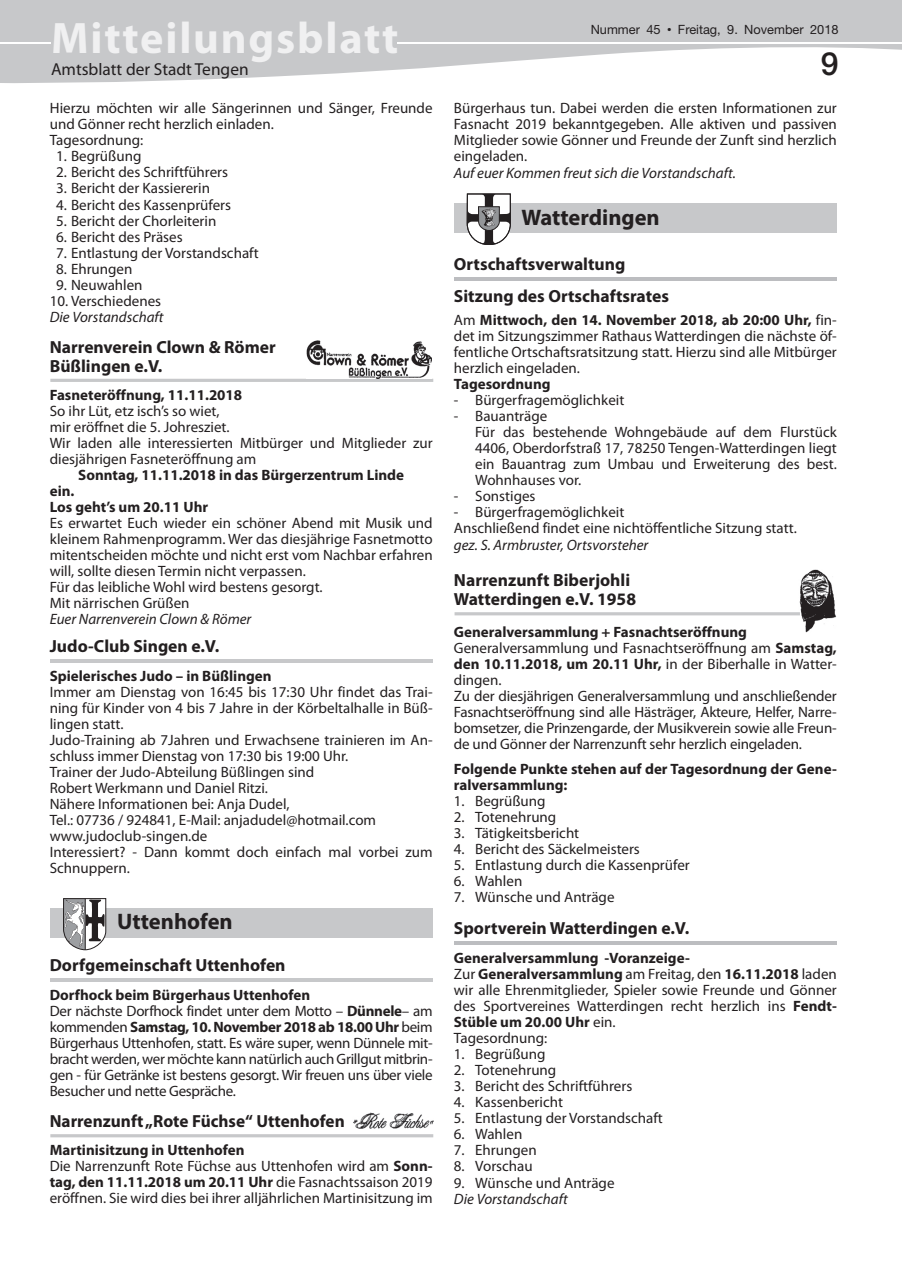
<style>
.page{position:relative;width:902px;height:1280px;background:#fff}
.page>*{position:absolute;margin:0;border:0;box-sizing:border-box;transform-origin:0 0}
.t1{font:700 44.25px "Myriad Pro";letter-spacing:.04em;color:#f0f0f1}
.t2{font:500 31.95px "Helvetica Neue";color:#231f20}
.t3{font:700 22.5px "Myriad Pro";color:#231f20}
.t4{font:700 17.55px/19.2px "Myriad Pro";color:#231f20}
.t5{font:17.4px "Myriad Pro";color:#231f20}
.t6{font:15px/16px "Myriad Pro";color:#231f20}
.t7{font:15px/16px "Myriad Pro";letter-spacing:-.02em;color:#231f20}
.t8{font:700 15px/16px "Myriad Pro";color:#231f20}
.t9{font:italic 15px "Myriad Pro";color:#231f20}
.t10{font:12.75px "Helvetica Neue";color:#231f20}
.s1{font-size:12.9px}
.s2{font-family:"M Twentieth Century";font-weight:500}
.s3{font-weight:700}
</style>
<div class="page">
<svg style="left:1px;top:0;width:900px;height:83px;fill:#c7c8ca"></svg>
<svg style="left:0;top:0;width:1px;height:83px"></svg>
<div style="left:53px;top:22px;width:344px;height:40px;background:#c7c8ca"></div>
<hr style="left:0;top:42px;width:51px;height:1px;background:#fff">
<hr style="left:397px;top:42px;width:504px;height:1px;background:#fff">
<hr style="left:50px;top:659px;width:382px;height:4px;background:#c7c8ca">
<hr style="left:50px;top:978px;width:382px;height:4px;background:#c7c8ca">
<hr style="left:50px;top:379px;width:383px;height:3px;background:#c7c8ca">
<img style="left:307px;top:341px;width:125px;height:38px">
<div style="left:50px;top:908px;width:382px;height:29px;background:#c7c8ca"></div>
<svg style="left:63px;top:898px;width:43px;height:52px"></svg>
<hr style="left:85px;top:899px;width:1px;height:51px;background:#231f20">
<hr style="left:50px;top:1134px;width:383px;height:3px;background:#c7c8ca">
<img style="left:353px;top:1112px;width:80px;height:17px">
<hr style="left:454px;top:278px;width:382px;height:3px;background:#bcbdc0">
<hr style="left:454px;top:941px;width:382px;height:3px;background:#bcbdc0">
<div style="left:454px;top:203px;width:382px;height:30px;background:#c7c8ca"></div>
<svg style="left:466px;top:194px;width:44px;height:51px"></svg>
<img style="left:798px;top:570px;width:38px;height:63px">
<hr style="left:454px;top:612px;width:345px;height:3px;background:#c7c8ca">
<h1 class="t1" style="left:51px;top:9px;width:349px">Mitteilungsblatt</h1>
<p class="t10" style="left:590px;top:22px;width:249px">Nummer <span class="s1">45</span> <span class="s2">•</span> Freitag, 9. November 2018</p>
<p class="t5" style="left:51px;top:59px;width:199px">Amtsblatt der Stadt Tengen</p>
<h2 class="t2" style="left:820px;top:45px;width:19px">9</h2>
<p class="t6" style="left:50px;top:100px;width:384px">Hierzu möchten wir alle Sängerinnen und Sänger, Freunde und Gönner recht herzlich einladen.<br>Tagesordnung:</p>
<p class="t6" style="left:56px;top:148px;width:87px">1. Begrüßung</p>
<p class="t6" style="left:56px;top:164px;width:173px">2. Bericht des Schriftführers</p>
<p class="t6" style="left:56px;top:180px;width:155px">3. Bericht der Kassiererin</p>
<p class="t6" style="left:56px;top:196px;width:176px">4. Bericht des Kassenprüfers</p>
<p class="t6" style="left:56px;top:212px;width:162px">5. Bericht der Chorleiterin</p>
<p class="t6" style="left:56px;top:228px;width:128px">6. Bericht des Präses</p>
<p class="t6" style="left:56px;top:244px;width:204px">7. Entlastung der Vorstandschaft</p>
<p class="t6" style="left:56px;top:260px;width:78px">8. Ehrungen</p>
<p class="t6" style="left:56px;top:276px;width:88px">9. Neuwahlen</p>
<p class="t6" style="left:50px;top:292px;width:113px">10. Verschiedenes</p>
<p class="t9" style="left:50px;top:307px;width:115px">Die Vorstandschaft</p>
<p class="t4" style="left:50px;top:337px;width:227px">Narrenverein Clown &amp; Römer<br>Büßlingen e.V.</p>
<p class="t8" style="left:50px;top:386px;width:194px">Fasneteröffnung, 11.11.2018</p>
<p class="t6" style="left:50px;top:403px;width:384px">So ihr Lüt, etz isch’s so wiet,<br>mir eröffnet die 5. Johresziet.<br>Wir laden alle interessierten Mitbürger und Mitglieder zur diesjährigen Fasneteröffnung am</p>
<p class="t8" style="left:78px;top:466px;width:327px">Sonntag, 11.11.2018 in das Bürgerzentrum Linde</p>
<p class="t8" style="left:50px;top:483px;width:160px">ein.<br>Los geht’s um 20.11 Uhr</p>
<p class="t6" style="left:50px;top:515px;width:384px">Es erwartet Euch wieder ein schöner Abend mit Musik und kleinem Rahmenprogramm. Wer das diesjährige Fasnetmotto mitentscheiden möchte und nicht erst vom Nachbar erfahren will, sollte diesen Termin nicht verpassen.<br>Für das leibliche Wohl wird bestens gesorgt.<br>Mit närrischen Grüßen</p>
<p class="t9" style="left:50px;top:610px;width:203px">Euer Narrenverein Clown &amp; Römer</p>
<p class="t4" style="left:50px;top:636px;width:171px">Judo-Club Singen e.V.</p>
<p class="t8" style="left:50px;top:667px;width:223px">Spielerisches Judo – in Büßlingen</p>
<p class="t6" style="left:50px;top:684px;width:384px">Immer am Dienstag von 16:45 bis 17:30 Uhr findet das Trai&shy;ning für Kinder von 4 bis 7 Jahre in der Körbeltalhalle in Büß&shy;lingen statt.<br>Judo-Training ab 7Jahren und Erwachsene trainieren im An&shy;schluss immer Dienstag von 17:30 bis 19:00 Uhr.<br>Trainer der Judo-Abteilung Büßlingen sind<br>Robert Werkmann und Daniel Ritzi.<br>Nähere Informationen bei: Anja Dudel,<br>Tel.: 07736 / 924841, E-Mail: anjadudel@hotmail.com www.judoclub-singen.de<br>Interessiert? - Dann kommt doch einfach mal vorbei zum Schnuppern.</p>
<h3 class="t3" style="left:117px;top:907px;width:117px">Uttenhofen</h3>
<p class="t4" style="left:50px;top:955px;width:237px">Dorfgemeinschaft Uttenhofen</p>
<p class="t7" style="left:50px;top:987px;width:384px"><span class="s3">Dorfhock beim Bürgerhaus Uttenhofen<br></span>Der nächste Dorfhock findet unter dem Motto – <span class="s3">Dünnele</span>– am kommenden <span class="s3">Samstag, 10. November 2018 ab 18.00 Uhr</span> beim Bürgerhaus Uttenhofen, statt. Es wäre super, wenn Dünnele mit&shy;bracht werden, wer möchte kann natürlich auch Grillgut mitbrin&shy;gen - für Getränke ist bestens gesorgt. Wir freuen uns über viele Besucher und nette Gespräche.</p>
<p class="t4" style="left:50px;top:1111px;width:296px">Narrenzunft „Rote Füchse“ Uttenhofen</p>
<p class="t6" style="left:50px;top:1142px;width:384px"><span class="s3">Martinisitzung in Uttenhofen<br></span>Die Narrenzunft Rote Füchse aus Uttenhofen wird am <span class="s3">Sonn&shy;tag, den 11.11.2018 um 20.11 Uhr</span> die Fasnachtssaison 2019 eröffnen. Sie wird dies bei ihrer alljährlichen Martinisitzung im</p>
<p class="t6" style="left:454px;top:100px;width:384px;text-align:justify">Bürgerhaus tun. Dabei werden die ersten Informationen zur Fasnacht 2019 bekanntgegeben. Alle aktiven und passiven Mitglieder sowie Gönner und Freunde der Zunft sind herzlich eingeladen.</p>
<p class="t9" style="left:454px;top:163px;width:283px">Auf euer Kommen freut sich die Vorstandschaft.</p>
<h3 class="t3" style="left:521px;top:202px;width:140px">Watterdingen</h3>
<p class="t4" style="left:454px;top:248px;width:217px;line-height:32px">Ortschaftsverwaltung<br>Sitzung des Ortschaftsrates</p>
<p class="t6" style="left:454px;top:311px;width:384px;text-align:justify">Am <span class="s3">Mittwoch, den 14. November 2018, ab 20:00 Uhr,</span> fin&shy;det im Sitzungszimmer Rathaus Watterdingen die nächste öf&shy;fentliche Ortschaftsratsitzung statt. Hierzu sind alle Mitbürger herzlich eingeladen.</p>
<p class="t8" style="left:454px;top:375px;width:98px">Tagesordnung</p>
<p class="t6" style="left:454px;top:392px;width:172px">- Bürgerfragemöglichkeit</p>
<p class="t6" style="left:475px;top:408px;width:363px;text-indent:-21px">- Bauanträge<br>Für das bestehende Wohngebäude auf dem Flurstück 4406, Oberdorfstraß 17, 78250 Tengen-Watterdingen liegt ein Bauantrag zum Umbau und Erweiterung des best.<br>Wohnhauses vor.</p>
<p class="t6" style="left:454px;top:488px;width:83px">- Sonstiges</p>
<p class="t6" style="left:454px;top:504px;width:344px">- Bürgerfragemöglichkeit<br>Anschließend findet eine nichtöffentliche Sitzung statt.</p>
<p class="t9" style="left:454px;top:535px;width:196px">gez. S. Armbruster, Ortsvorsteher</p>
<p class="t4" style="left:454px;top:570px;width:184px">Narrenzunft Biberjohli<br>Watterdingen e.V. 1958</p>
<p class="t6" style="left:454px;top:623px;width:384px"><span class="s3">Generalversammlung + Fasnachtseröffnung </span>Generalversammlung und Fasnachtseröffnung am <span class="s3">Samstag, den 10.11.2018, um 20.11 Uhr,</span> in der Biberhalle in Watter&shy;dingen.<br>Zu der diesjährigen Generalversammlung und anschließender Fasnachtseröffnung sind alle Hästräger, Akteure, Helfer, Narre&shy;bomsetzer, die Prinzengarde, der Musikverein sowie alle Freun&shy;de und Gönner der Narrenzunft sehr herzlich eingeladen.</p>
<p class="t8" style="left:454px;top:760px;width:384px">Folgende Punkte stehen auf der Tagesordnung der Gene&shy;ralversammlung:</p>
<p class="t6" style="left:454px;top:792px;width:93px">1. Begrüßung</p>
<p class="t6" style="left:454px;top:808px;width:104px">2. Totenehrung</p>
<p class="t6" style="left:454px;top:824px;width:127px">3. Tätigkeitsbericht</p>
<p class="t6" style="left:454px;top:841px;width:187px">4. Bericht des Säckelmeisters</p>
<p class="t6" style="left:454px;top:857px;width:237px">5. Entlastung durch die Kassenprüfer</p>
<p class="t6" style="left:454px;top:873px;width:70px">6. Wahlen</p>
<p class="t6" style="left:454px;top:889px;width:162px">7. Wünsche und Anträge</p>
<p class="t4" style="left:454px;top:918px;width:237px">Sportverein Watterdingen e.V.</p>
<p class="t6" style="left:454px;top:949px;width:384px"><span class="s3">Generalversammlung -Voranzeige-<br></span>Zur <span class="s3">Generalversammlung</span> am Freitag, den <span class="s3">16.11.2018</span> laden wir alle Ehrenmitglieder, Spieler sowie Freunde und Gönner des Sportvereines Watterdingen recht herzlich ins <span class="s3">Fendt-Stüble um 20.00 Uhr</span> ein.<br>Tagesordnung:</p>
<p class="t6" style="left:454px;top:1046px;width:93px">1. Begrüßung</p>
<p class="t6" style="left:454px;top:1062px;width:104px">2. Totenehrung</p>
<p class="t6" style="left:454px;top:1078px;width:180px">3. Bericht des Schriftführers</p>
<p class="t6" style="left:454px;top:1094px;width:111px">4. Kassenbericht</p>
<p class="t6" style="left:454px;top:1110px;width:210px">5. Entlastung der Vorstandschaft</p>
<p class="t6" style="left:454px;top:1126px;width:70px">6. Wahlen</p>
<p class="t6" style="left:454px;top:1142px;width:84px">7. Ehrungen</p>
<p class="t6" style="left:454px;top:1158px;width:80px">8. Vorschau</p>
<p class="t6" style="left:454px;top:1174px;width:162px">9. Wünsche und Anträge</p>
<p class="t9" style="left:454px;top:1189px;width:115px">Die Vorstandschaft</p>
</div>
